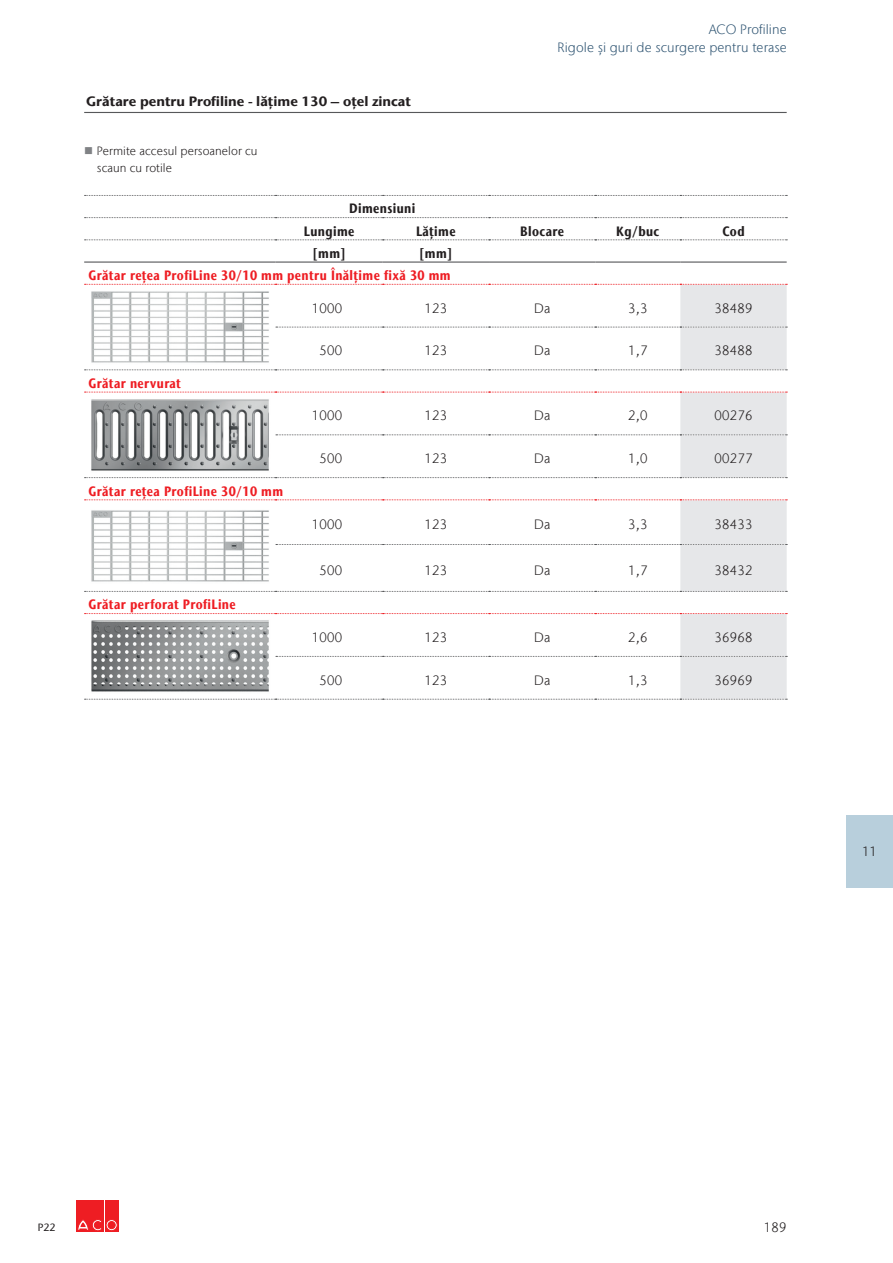
<style>
.page{position:relative;width:893px;height:1263px;background:#fff}
.page>*{position:absolute;margin:0;border:0;box-sizing:border-box;transform-origin:0 0}
.table_h3{font:700 condensed 13.5px "Stone Sans IIITC Com";letter-spacing:.03em;color:#ee1d23}
.table_standard-cente{font:300 13.5px "Stone Sans IIITC Com";letter-spacing:.025em;color:#231f20}
.Rubrication__auto-al{font:300 13.5px/17.9px "Stone Sans IIITC Com";letter-spacing:.005em;color:#335875;text-align:right}
.table_PartNr{font:300 13.5px "Stone Sans IIITC Com";letter-spacing:.025em;color:#231f20}
.table_header-center{font:700 condensed 13.5px "Stone Sans IIITC Com";letter-spacing:.03em;color:#231f20}
.Product_name{font:700 13.5px "Stone Sans IIITC Com";color:#231f20}
.table_header-PartNr{font:700 condensed 13.5px "Stone Sans IIITC Com";color:#231f20}
.t1{font:300 12px/17px "Stone Sans IIITC Com";letter-spacing:.005em;color:#231f20}
.t2{font:500 10.5px "Stone Sans IIITC Com";color:#231f20}
.s1{color:#808285}
</style>
<div class="page">
<div style="left:77px;top:1200px;width:13px;height:32px;background:#ee1d23"></div>
<div style="left:91px;top:1200px;width:13px;height:32px;background:#ee1d23"></div>
<svg style="left:78px;top:1219px;width:24px;height:12px"></svg>
<div style="left:105px;top:1200px;width:13px;height:32px;background:#ee1d23"></div>
<svg style="left:106px;top:1219px;width:11px;height:12px"></svg>
<div style="left:106px;top:1219px;width:11px;height:12px;border:1px solid #ee1d23;border-radius:50%"></div>
<div style="left:108px;top:1221px;width:7px;height:8px;background:#ee1d23;border-radius:50%"></div>
<div style="left:108px;top:1221px;width:7px;height:8px;border:1px solid #ee1d23;border-radius:50%"></div>
<div style="left:846px;top:815px;width:47px;height:72px;background:#b8cfdc"></div>
<hr style="left:84px;top:112px;width:703px;height:1px;background:#57585a">
<svg style="left:85px;top:195px;width:702px;height:1px"></svg>
<svg style="left:85px;top:217px;width:702px;height:1px"></svg>
<svg style="left:85px;top:239px;width:702px;height:1px"></svg>
<hr style="left:84px;top:261px;width:192px;height:2px;background:#57585a">
<hr style="left:276px;top:261px;width:107px;height:2px;background:#57585a">
<hr style="left:383px;top:261px;width:106px;height:2px;background:#57585a">
<hr style="left:489px;top:261px;width:106px;height:2px;background:#57585a">
<hr style="left:595px;top:261px;width:85px;height:2px;background:#57585a">
<hr style="left:680px;top:261px;width:107px;height:2px;background:#57585a">
<svg style="left:85px;top:284px;width:702px;height:416px"></svg>
<img style="left:88px;top:289px;width:183px;height:76px">
<img style="left:88px;top:396px;width:183px;height:77px">
<img style="left:88px;top:507px;width:183px;height:77px">
<img style="left:88px;top:618px;width:183px;height:77px">
<p class="Rubrication__auto-al" style="left:558px;top:20px;width:231px">ACO Profiline<br>Rigole și guri de scurgere pentru terase</p>
<p class="Product_name" style="left:86px;top:93px;width:326px">Grătare pentru Profiline - lățime 130 – oțel zincat</p>
<p class="t1" style="left:97px;top:142px;width:162px;text-indent:-13px"><span class="s1">■</span> Permite accesul persoanelor cu scaun cu rotile</p>
<p class="table_header-center" style="left:349px;top:200px;width:68px">Dimensiuni</p>
<p class="table_header-center" style="left:304px;top:222px;width:52px">Lungime</p>
<p class="table_header-center" style="left:416px;top:222px;width:41px">Lățime</p>
<p class="table_header-center" style="left:520px;top:222px;width:45px">Blocare</p>
<p class="table_header-center" style="left:616px;top:222px;width:45px">Kg/buc</p>
<p class="table_header-PartNr" style="left:722px;top:222px;width:24px">Cod</p>
<p class="table_header-center" style="left:313px;top:244px;width:35px">[mm]</p>
<p class="table_header-center" style="left:419px;top:244px;width:35px">[mm]</p>
<p class="table_h3" style="left:88px;top:267px;width:364px">Grătar rețea ProfiLine 30/10 mm pentru Înălțime fixă 30 mm</p>
<p class="table_standard-cente" style="left:312px;top:299px;width:32px">1000</p>
<p class="table_standard-cente" style="left:424px;top:299px;width:24px">123</p>
<p class="table_standard-cente" style="left:534px;top:299px;width:18px">Da</p>
<p class="table_standard-cente" style="left:628px;top:299px;width:21px">3,3</p>
<p class="table_PartNr" style="left:714px;top:299px;width:40px">38489</p>
<p class="table_standard-cente" style="left:319px;top:342px;width:24px">500</p>
<p class="table_standard-cente" style="left:424px;top:342px;width:24px">123</p>
<p class="table_standard-cente" style="left:534px;top:342px;width:18px">Da</p>
<p class="table_standard-cente" style="left:628px;top:342px;width:21px">1,7</p>
<p class="table_PartNr" style="left:714px;top:342px;width:40px">38488</p>
<p class="table_h3" style="left:88px;top:374px;width:94px">Grătar nervurat</p>
<p class="table_standard-cente" style="left:312px;top:407px;width:32px">1000</p>
<p class="table_standard-cente" style="left:424px;top:407px;width:24px">123</p>
<p class="table_standard-cente" style="left:534px;top:407px;width:18px">Da</p>
<p class="table_standard-cente" style="left:628px;top:407px;width:21px">2,0</p>
<p class="table_PartNr" style="left:714px;top:407px;width:40px">00276</p>
<p class="table_standard-cente" style="left:319px;top:450px;width:24px">500</p>
<p class="table_standard-cente" style="left:424px;top:450px;width:24px">123</p>
<p class="table_standard-cente" style="left:534px;top:450px;width:18px">Da</p>
<p class="table_standard-cente" style="left:628px;top:450px;width:21px">1,0</p>
<p class="table_PartNr" style="left:714px;top:450px;width:40px">00277</p>
<p class="table_h3" style="left:88px;top:482px;width:196px">Grătar rețea ProfiLine 30/10 mm</p>
<p class="table_standard-cente" style="left:312px;top:516px;width:32px">1000</p>
<p class="table_standard-cente" style="left:424px;top:516px;width:24px">123</p>
<p class="table_standard-cente" style="left:534px;top:516px;width:18px">Da</p>
<p class="table_standard-cente" style="left:628px;top:516px;width:21px">3,3</p>
<p class="table_PartNr" style="left:714px;top:516px;width:40px">38433</p>
<p class="table_standard-cente" style="left:319px;top:562px;width:24px">500</p>
<p class="table_standard-cente" style="left:424px;top:562px;width:24px">123</p>
<p class="table_standard-cente" style="left:534px;top:562px;width:18px">Da</p>
<p class="table_standard-cente" style="left:628px;top:562px;width:21px">1,7</p>
<p class="table_PartNr" style="left:714px;top:562px;width:40px">38432</p>
<p class="table_h3" style="left:88px;top:596px;width:149px">Grătar perforat ProfiLine</p>
<p class="table_standard-cente" style="left:312px;top:629px;width:32px">1000</p>
<p class="table_standard-cente" style="left:424px;top:629px;width:24px">123</p>
<p class="table_standard-cente" style="left:534px;top:629px;width:18px">Da</p>
<p class="table_standard-cente" style="left:628px;top:629px;width:21px">2,6</p>
<p class="table_PartNr" style="left:714px;top:629px;width:40px">36968</p>
<p class="table_standard-cente" style="left:319px;top:672px;width:24px">500</p>
<p class="table_standard-cente" style="left:424px;top:672px;width:24px">123</p>
<p class="table_standard-cente" style="left:534px;top:672px;width:18px">Da</p>
<p class="table_standard-cente" style="left:628px;top:672px;width:21px">1,3</p>
<p class="table_PartNr" style="left:714px;top:672px;width:40px">36969</p>
<p class="table_PartNr" style="left:862px;top:843px;width:16px">11</p>
<p class="t2" style="left:38px;top:1221px;width:19px">P22</p>
<p class="table_PartNr" style="left:764px;top:1219px;width:24px">189</p>
</div>
